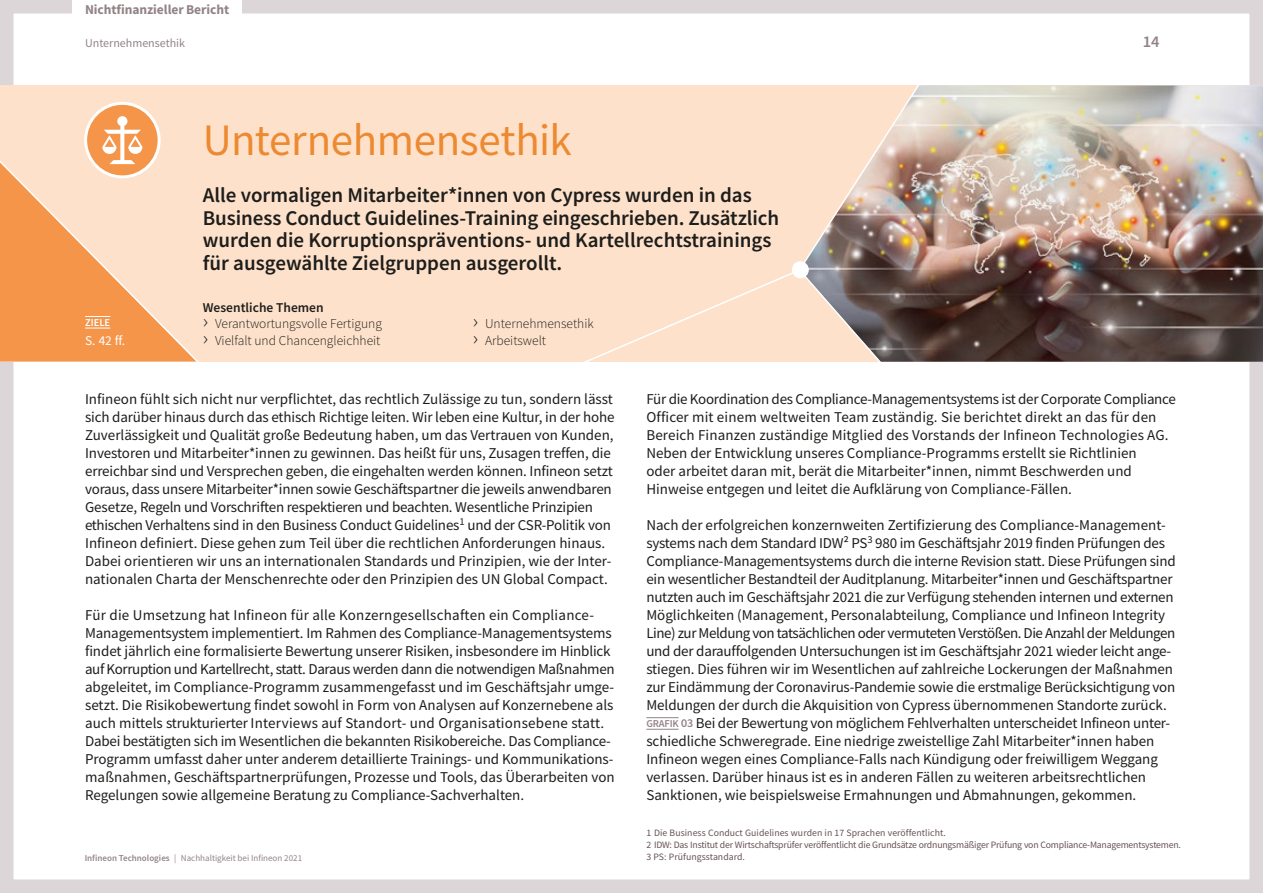
<style>
.page{position:relative;width:1263px;height:893px;background:#fff}
.page>*{position:absolute;margin:0;border:0;box-sizing:border-box;transform-origin:0 0}
.t1{font:45px "Source Sans Pro";letter-spacing:-.01em;color:#ed8a31}
.t2{font:600 21px/22.5px "Source Sans Pro";color:#1d1d1b}
.t3{font:600 16.5px "Source Sans Pro";color:#938386}
.t4{font:15px/18px "Source Sans Pro";letter-spacing:-.005em;color:#1d1d1b}
.t5{font:300 13.5px/16.5px "Source Sans Pro";color:#1d1d1b}
.t6{font:700 13.5px "Source Sans Pro";letter-spacing:-.005em;color:#938386}
.t7{font:13.5px "Source Sans Pro";color:#fff}
.t8{font:12px "Source Sans Pro";color:#938386}
.t9{font:600 10.5px "Source Sans Pro";color:#fff}
.t10{font:9.75px/12px "Source Sans Pro";letter-spacing:-.02em;color:#665255}
.t11{font:9px "Source Sans Pro";color:#938386}
.s1{font-weight:600}
.s2{font-size:21px}
.s3{font-weight:600;font-size:10.5px;color:#938386}
.s4{font-weight:600;font-size:12px;color:#938386}
</style>
<div class="page">
<div style="left:0;top:0;width:1263px;height:893px;border:14px solid #dcd6d8"></div>
<div style="left:72px;top:0;width:170px;height:18px;background:#fff"></div>
<hr style="left:646px;top:729px;width:33px;height:1px;background:#938386">
<hr style="left:646px;top:717px;width:33px;height:1px;background:#938386">
<div style="left:0;top:85px;width:1263px;height:277px;background:#fde1ca"></div>
<img style="left:922px;top:85px;width:341px;height:277px">
<svg style="left:86px;top:103px;width:73px;height:74px"></svg>
<svg style="left:0;top:116px;width:199px;height:249px"></svg>
<svg style="left:584px;top:85px;width:338px;height:277px"></svg>
<p class="t6" style="left:85px;top:0;width:146px">Nichtfinanzieller Bericht</p>
<p class="t8" style="left:85px;top:35px;width:102px">Unternehmensethik</p>
<p class="t3" style="left:1143px;top:31px;width:18px">14</p>
<p class="t9" style="left:85px;top:315px;width:27px">ZIELE</p>
<p class="t7" style="left:85px;top:332px;width:42px">S. 42 ff.</p>
<h1 class="t1" style="left:203px;top:111px;width:370px">Unternehmensethik</h1>
<p class="t2" style="left:203px;top:184px;width:578px">Alle vormaligen Mitarbeiter*innen von Cypress wurden in das Business Conduct Guidelines-Training eingeschrieben. Zusätzlich wurden die Korruptionspräventions- und Kartellrechtstrainings für ausgewählte Zielgruppen ausgerollt.</p>
<p class="t5" style="left:203px;top:299px;width:181px"><span class="s1">Wesentliche Themen<br></span><span class="s2">›</span> Verantwortungsvolle Fertigung</p>
<p class="t5" style="left:473px;top:315px;width:122px"><span class="s2">›</span> Unternehmensethik</p>
<p class="t5" style="left:203px;top:332px;width:179px"><span class="s2">›</span> Vielfalt und Chancengleichheit</p>
<p class="t5" style="left:473px;top:332px;width:75px"><span class="s2">›</span> Arbeitswelt</p>
<p class="t4" style="left:85px;top:390px;width:531px">Infineon fühlt sich nicht nur verpflichtet, das rechtlich Zulässige zu tun, sondern lässt sich darüber hinaus durch das ethisch Richtige leiten. Wir leben eine Kultur, in der hohe Zuverlässigkeit und Qualität große Bedeutung haben, um das Vertrauen von Kunden, Investoren und Mitarbeiter*innen zu gewinnen. Das heißt für uns, Zusagen treffen, die erreichbar sind und Versprechen geben, die eingehalten werden können. Infineon setzt voraus, dass unsere Mitarbeiter*innen sowie Geschäftspartner die jeweils anwendbaren Gesetze, Regeln und Vorschriften respektieren und beachten. Wesentliche Prinzipien ethischen Verhaltens sind in den Business Conduct Guidelines<sup>1</sup> und der CSR-Politik von Infineon definiert. Diese gehen zum Teil über die rechtlichen Anforderungen hinaus.<br>Dabei orientieren wir uns an internationalen Standards und Prinzipien, wie der Inter&shy;nationalen Charta der Menschenrechte oder den Prinzipien des UN Global Compact.</p>
<p class="t4" style="left:85px;top:606px;width:531px">Für die Umsetzung hat Infineon für alle Konzerngesellschaften ein Compliance-Managementsystem implementiert. Im Rahmen des Compliance-Managementsystems findet jährlich eine formalisierte Bewertung unserer Risiken, insbesondere im Hinblick auf Korruption und Kartellrecht, statt. Daraus werden dann die notwendigen Maßnahmen abgeleitet, im Compliance-Programm zusammengefasst und im Geschäftsjahr umge&shy;setzt. Die Risikobewertung findet sowohl in Form von Analysen auf Konzernebene als auch mittels strukturierter Interviews auf Standort- und Organisationsebene statt.<br>Dabei bestätigten sich im Wesentlichen die bekannten Risikobereiche. Das Compliance-Programm umfasst daher unter anderem detaillierte Trainings- und Kommunikations&shy;maßnahmen, Geschäftspartnerprüfungen, Prozesse und Tools, das Überarbeiten von Regelungen sowie allgemeine Beratung zu Compliance-Sachverhalten.</p>
<p class="t11" style="left:85px;top:852px;width:219px"><span class="s1">Infineon Technologies</span> | Nachhaltigkeit bei Infineon 2021</p>
<p class="t4" style="left:646px;top:390px;width:531px">Für die Koordination des Compliance-Managementsystems ist der Corporate Compliance Officer mit einem weltweiten Team zuständig. Sie berichtet direkt an das für den Bereich Finanzen zuständige Mitglied des Vorstands der Infineon Technologies AG.<br>Neben der Entwicklung unseres Compliance-Programms erstellt sie Richtlinien<br>oder arbeitet daran mit, berät die Mitarbeiter*innen, nimmt Beschwerden und Hinweise entgegen und leitet die Aufklärung von Compliance-Fällen.</p>
<p class="t4" style="left:646px;top:516px;width:531px">Nach der erfolgreichen konzernweiten Zertifizierung des Compliance-Management&shy;systems nach dem Standard IDW2 PS<sup>3</sup> 980 im Geschäftsjahr 2019 finden Prüfungen des Compliance-Managementsystems durch die interne Revision statt. Diese Prüfungen sind ein wesentlicher Bestandteil der Auditplanung. Mitarbeiter*innen und Geschäftspartner nutzten auch im Geschäftsjahr 2021 die zur Verfügung stehenden internen und externen Möglichkeiten (Management, Personalabteilung, Compliance und Infineon Integrity Line) zur Meldung von tatsächlichen oder vermuteten Verstößen. Die Anzahl der Meldungen und der darauffolgenden Untersuchungen ist im Geschäftsjahr 2021 wieder leicht ange&shy;stiegen. Dies führen wir im Wesentlichen auf zahlreiche Lockerungen der Maßnahmen zur Eindämmung der Coronavirus-Pandemie sowie die erstmalige Berücksichtigung von Meldungen der durch die Akquisition von Cypress übernommenen Standorte zurück.<br><span class="s3">GRAFIK</span> <span class="s4">03</span> Bei der Bewertung von möglichem Fehlverhalten unterscheidet Infineon unter&shy;schiedliche Schweregrade. Eine niedrige zweistellige Zahl Mitarbeiter*innen haben Infineon wegen eines Compliance-Falls nach Kündigung oder freiwilligem Weggang verlassen. Darüber hinaus ist es in anderen Fällen zu weiteren arbeitsrechtlichen Sanktionen, wie beispielsweise Ermahnungen und Abmahnungen, gekommen.</p>
<p class="t10" style="left:646px;top:826px;width:536px">1 Die Business Conduct Guidelines wurden in 17 Sprachen veröffentlicht.<br>2 IDW: Das Institut der Wirtschaftsprüfer veröffentlicht die Grundsätze ordnungsmäßiger Prüfung von Compliance-Managementsystemen.<br>3 PS: Prüfungsstandard.</p>
</div>
